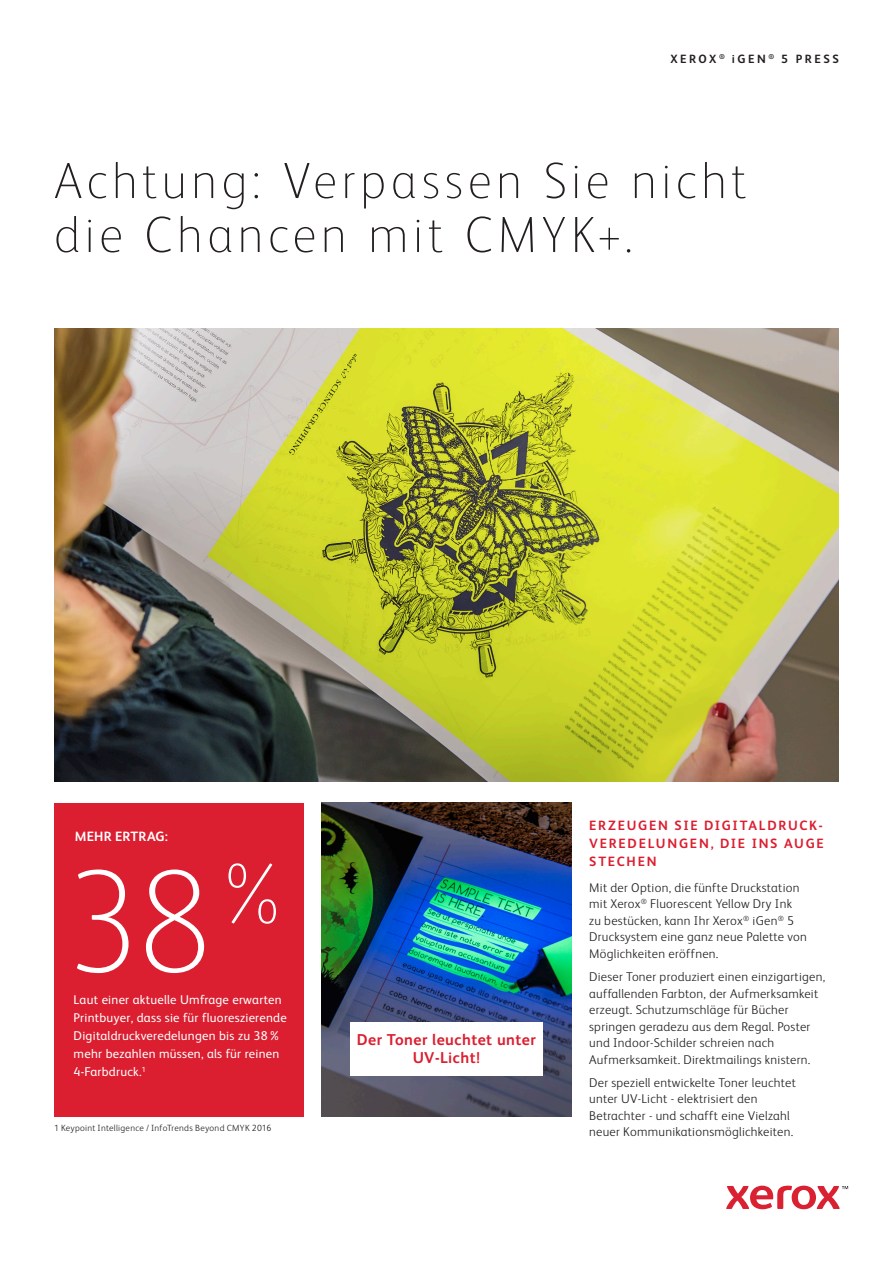
<style>
.page{position:relative;width:893px;height:1263px;background:#fff}
.page>*{position:absolute;margin:0;border:0;box-sizing:border-box;transform-origin:0 0}
.t1{font:100 146.4px "Xerox Sans";color:#fff}
.Cover_Title{font:100 51px/54px "Xerox Sans";letter-spacing:.085em;color:#231f20}
.t2{font:700 15.75px/18px "Xerox Sans";letter-spacing:.03em;color:#db1e30;text-align:center}
.Body_Subhead{font:700 13.5px/18px "Xerox Sans";letter-spacing:.13em;color:#db1e30;text-align:justify}
.Body_Subhead-2{font:700 13.5px "Xerox Sans";letter-spacing:.01em;color:#fff}
.t3{font:300 12.75px/16.5px "Xerox Sans";letter-spacing:.02em;color:#231f20}
.t4{font:12.75px/18px "Xerox Sans";letter-spacing:.02em;color:#fff}
.Page_Header{font:700 12px "Xerox Sans";letter-spacing:.21em;color:#231f20}
.Body_Subhead-3{font:300 9px "Xerox Sans";letter-spacing:.025em;color:#231f20}
</style>
<div class="page">
<img style="left:322px;top:803px;width:249px;height:313px">
<div style="left:54px;top:803px;width:250px;height:313px;background:#db1e30"></div>
<div style="left:350px;top:1022px;width:193px;height:54px;background:#fff"></div>
<img style="left:54px;top:328px;width:785px;height:454px">
<svg style="left:726px;top:1185px;width:122px;height:24px"></svg>
<p class="Page_Header" style="left:670px;top:51px;width:170px">XEROX <sup>®</sup> iGEN <sup>®</sup> 5 PRESS</p>
<p class="Cover_Title" style="left:54px;top:151px;width:694px">Achtung: Verpassen Sie nicht die Chancen mit CMYK+.</p>
<p class="Body_Subhead-2" style="left:75px;top:827px;width:95px">MEHR ERTRAG:</p>
<p class="t1" style="left:63px;top:826px;width:233px">38<sup>%</sup></p>
<p class="t4" style="left:74px;top:990px;width:215px">Laut einer aktuelle Umfrage erwarten Printbuyer, dass sie für fluoreszierende Digitaldruckveredelungen bis zu 38% mehr bezahlen müssen, als für reinen 4-Farbdruck.<sup>1</sup></p>
<p class="Body_Subhead-3" style="left:54px;top:1122px;width:219px">1 Keypoint Intelligence / InfoTrends Beyond CMYK 2016</p>
<p class="t2" style="left:357px;top:1030px;width:180px">Der Toner leuchtet unter<br>UV-Licht!</p>
<p class="Body_Subhead" style="left:589px;top:816px;width:236px">ERZEUGEN SIE DIGITALDRUCK-VEREDELUNGEN, DIE INS AUGE STECHEN</p>
<p class="t3" style="left:589px;top:878px;width:219px">Mit der Option, die fünfte Druckstation mit Xerox<sup>®</sup> Fluorescent Yellow Dry Ink zu bestücken, kann Ihr Xerox<sup>®</sup> iGen<sup>®</sup> 5<br>Drucksystem eine ganz neue Palette von Möglichkeiten eröffnen.</p>
<p class="t3" style="left:589px;top:968px;width:237px">Dieser Toner produziert einen einzigartigen, auffallenden Farbton, der Aufmerksamkeit erzeugt. Schutzumschläge für Bücher springen geradezu aus dem Regal. Poster und Indoor-Schilder schreien nach Aufmerksamkeit. Direktmailings knistern.</p>
<p class="t3" style="left:589px;top:1073px;width:208px">Der speziell entwickelte Toner leuchtet unter UV-Licht - elektrisiert den Betrachter - und schafft eine Vielzahl neuer Kommunikationsmöglichkeiten.</p>
</div>
